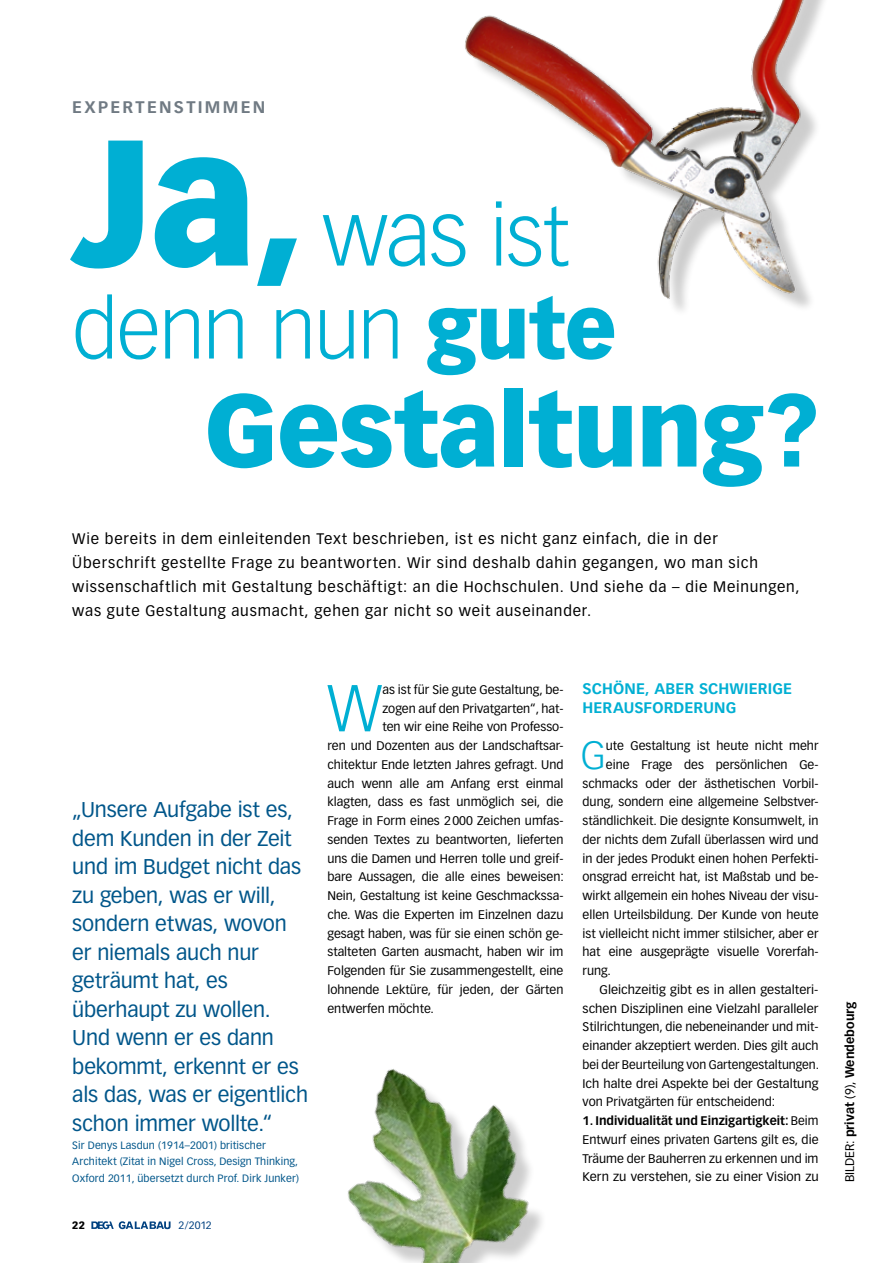
<style>
.page{position:relative;width:893px;height:1263px;background:#fff}
.page>*{position:absolute;margin:0;border:0;box-sizing:border-box;transform-origin:0 0}
.t1{font:900 175.5px "Vectora LT Std";color:#00afd3}
.t2{font:900 100.5px "Vectora LT Std";color:#00afd3}
.t3{font:300 82.5px "Vectora LT Std";letter-spacing:-.025em;color:#00afd3}
.t4{font:300 64.95px "Vectora LT Std";color:#00afd3}
.t5{font:300 38.7px "Vectora LT Std";color:#00afd3}
.t6{font:21px/28.5px "Vectora LT Std";letter-spacing:-.01em;color:#00568a}
.t7{font:700 16.5px "Vectora LT Std";letter-spacing:.14em;color:#707a83}
.t8{font:15px/24px "Vectora LT Std";letter-spacing:.05em;color:#000}
.t9{font:700 15px/18.8px "Vectora LT Std";letter-spacing:.01em;color:#00afd3}
.t10{font:12.3px/18.8px "Vectora LT Std";color:#000;text-align:justify}
.t11{font:700 12.3px "Vectora LT Std";color:#000}
.t12{font:10.5px/16.5px "Vectora LT Std";letter-spacing:.01em;color:#00568a}
.t13{font:10.5px "Vectora LT Std";color:#004180}
.t14{font:900 10.5px "Vectora LT Std";color:#000}
.s1{font-weight:300;font-size:85.95px}
.s2{font-weight:300;font-size:82.5px}
.s3{font-weight:900}
.s4{font-weight:700}
.s5{font-weight:400}
</style>
<div class="page">
<img style="left:465px;top:0;width:359px;height:311px">
<svg style="left:91px;top:1221px;width:80px;height:8px"></svg>
<img style="left:348px;top:1069px;width:194px;height:194px">
<h3 class="t7" style="left:72px;top:97px;width:194px">EXPERTENSTIMMEN</h3>
<h1 class="t1" style="left:72px;top:93px;width:498px">Ja, <span class="s1">was</span> <span class="s2">ist</span></h1>
<h3 class="t3" style="left:72px;top:282px;width:546px">denn nun <span class="s3">gute</span></h3>
<h2 class="t2" style="left:205px;top:368px;width:615px">Gestaltung?</h2>
<p class="t8" style="left:72px;top:527px;width:729px">Wie bereits in dem einleitenden Text beschrieben, ist es nicht ganz einfach, die in der Überschrift gestellte Frage zu beantworten. Wir sind deshalb dahin gegangen, wo man sich wissenschaftlich mit Gestaltung beschäftigt: an die Hochschulen. Und siehe da – die Meinungen, was gute Gestaltung ausmacht, gehen gar nicht so weit auseinander.</p>
<p class="t6" style="left:72px;top:795px;width:237px">„Unsere Aufgabe ist es, dem Kunden in der Zeit und im Budget nicht das zu geben, was er will, sondern etwas, wovon er niemals auch nur geträumt hat, es überhaupt zu wollen.<br>Und wenn er es dann bekommt, erkennt er es als das, was er eigentlich schon immer wollte.“</p>
<p class="t12" style="left:72px;top:1137px;width:228px">Sir Denys Lasdun (1914–2001) britischer<br>Architekt (Zitat in Nigel Cross, Design Thinking,<br>Oxford 2011, übersetzt durch Prof. Dirk Junker)</p>
<p class="t14" style="left:72px;top:1218px;width:14px">22</p>
<p class="t13" style="left:179px;top:1219px;width:35px">2/2012</p>
<h3 class="t4" style="left:327px;top:671px;width:57px">W</h3>
<p class="t10" style="left:382px;top:680px;width:183px">as ist für Sie gute Gestaltung, be-</p>
<p class="t10" style="left:382px;top:699px;width:183px">zogen auf den Privatgarten“, hat-</p>
<p class="t10" style="left:382px;top:718px;width:183px">ten wir eine Reihe von Professo-</p>
<p class="t10" style="left:327px;top:736px;width:237px">ren und Dozenten aus der Landschaftsar-</p>
<p class="t10" style="left:327px;top:755px;width:238px">chitektur Ende letzten Jahres gefragt. Und</p>
<p class="t10" style="left:327px;top:774px;width:238px">auch wenn alle am Anfang erst einmal</p>
<p class="t10" style="left:327px;top:793px;width:237px">klagten, dass es fast unmöglich sei, die</p>
<p class="t10" style="left:327px;top:811px;width:237px">Frage in Form eines 2000 Zeichen umfas-</p>
<p class="t10" style="left:327px;top:830px;width:237px">senden Textes zu beantworten, lieferten</p>
<p class="t10" style="left:327px;top:849px;width:237px">uns die Damen und Herren tolle und greif-</p>
<p class="t10" style="left:327px;top:868px;width:238px">bare Aussagen, die alle eines beweisen:</p>
<p class="t10" style="left:327px;top:886px;width:238px">Nein, Gestaltung ist keine Geschmackssa-</p>
<p class="t10" style="left:327px;top:905px;width:237px">che. Was die Experten im Einzelnen dazu</p>
<p class="t10" style="left:327px;top:924px;width:237px">gesagt haben, was für sie einen schön ge-</p>
<p class="t10" style="left:327px;top:943px;width:238px">stalteten Garten ausmacht, haben wir im</p>
<p class="t10" style="left:327px;top:961px;width:237px">Folgenden für Sie zusammengestellt, eine</p>
<p class="t10" style="left:327px;top:980px;width:237px">lohnende Lektüre, für jeden, der Gärten</p>
<p class="t10" style="left:327px;top:999px;width:108px">entwerfen möchte.</p>
<p class="t9" style="left:583px;top:679px;width:211px">SCHÖNE, ABER SCHWIERIGE<br>HERAUSFORDERUNG</p>
<h3 class="t5" style="left:581px;top:733px;width:27px">G</h3>
<p class="t10" style="left:606px;top:736px;width:214px">ute Gestaltung ist heute nicht mehr</p>
<p class="t10" style="left:606px;top:755px;width:214px">eine Frage des persönlichen Ge-</p>
<p class="t10" style="left:583px;top:774px;width:237px">schmacks oder der ästhetischen Vorbil-</p>
<p class="t10" style="left:583px;top:793px;width:237px">dung, sondern eine allgemeine Selbstver-</p>
<p class="t10" style="left:583px;top:811px;width:237px">ständlichkeit. Die designte Konsumwelt, in</p>
<p class="t10" style="left:583px;top:830px;width:238px">der nichts dem Zufall überlassen wird und</p>
<p class="t10" style="left:583px;top:849px;width:238px">in der jedes Produkt einen hohen Perfekti-</p>
<p class="t10" style="left:583px;top:868px;width:237px">onsgrad erreicht hat, ist Maßstab und be-</p>
<p class="t10" style="left:583px;top:886px;width:237px">wirkt allgemein ein hohes Niveau der visu-</p>
<p class="t10" style="left:583px;top:905px;width:237px">ellen Urteilsbildung. Der Kunde von heute</p>
<p class="t10" style="left:583px;top:924px;width:238px">ist vielleicht nicht immer stilsicher, aber er</p>
<p class="t10" style="left:583px;top:943px;width:238px">hat eine ausgeprägte visuelle Vorerfah-</p>
<p class="t10" style="left:583px;top:961px;width:30px">rung.</p>
<p class="t10" style="left:600px;top:980px;width:220px">Gleichzeitig gibt es in allen gestalteri-</p>
<p class="t10" style="left:583px;top:999px;width:237px">schen Disziplinen eine Vielzahl paralleler</p>
<p class="t10" style="left:583px;top:1018px;width:238px">Stilrichtungen, die nebeneinander und mit-</p>
<p class="t10" style="left:583px;top:1036px;width:237px">einander akzeptiert werden. Dies gilt auch</p>
<p class="t10" style="left:583px;top:1055px;width:238px">bei der Beurteilung von Gartengestaltungen.</p>
<p class="t10" style="left:583px;top:1074px;width:237px">Ich halte drei Aspekte bei der Gestaltung</p>
<p class="t10" style="left:583px;top:1093px;width:194px">von Privatgärten für entscheidend:</p>
<p class="t10" style="left:583px;top:1111px;width:238px"><span class="s4">1. INDIVIDUALITÄT UND EINZIGARTIGKEIT:</span> Beim Entwurf eines privaten Gartens gilt es, die Träume der Bauherren zu erkennen und im Kern zu verstehen, sie zu einer Vision zu</p>
<p class="t11" style="left:842px;top:1182px;width:183px;rotate:-90deg"><span class="s5">Bilder:</span> PRIVAT <span class="s5">(9),</span> WENDEBOURG</p>
</div>
